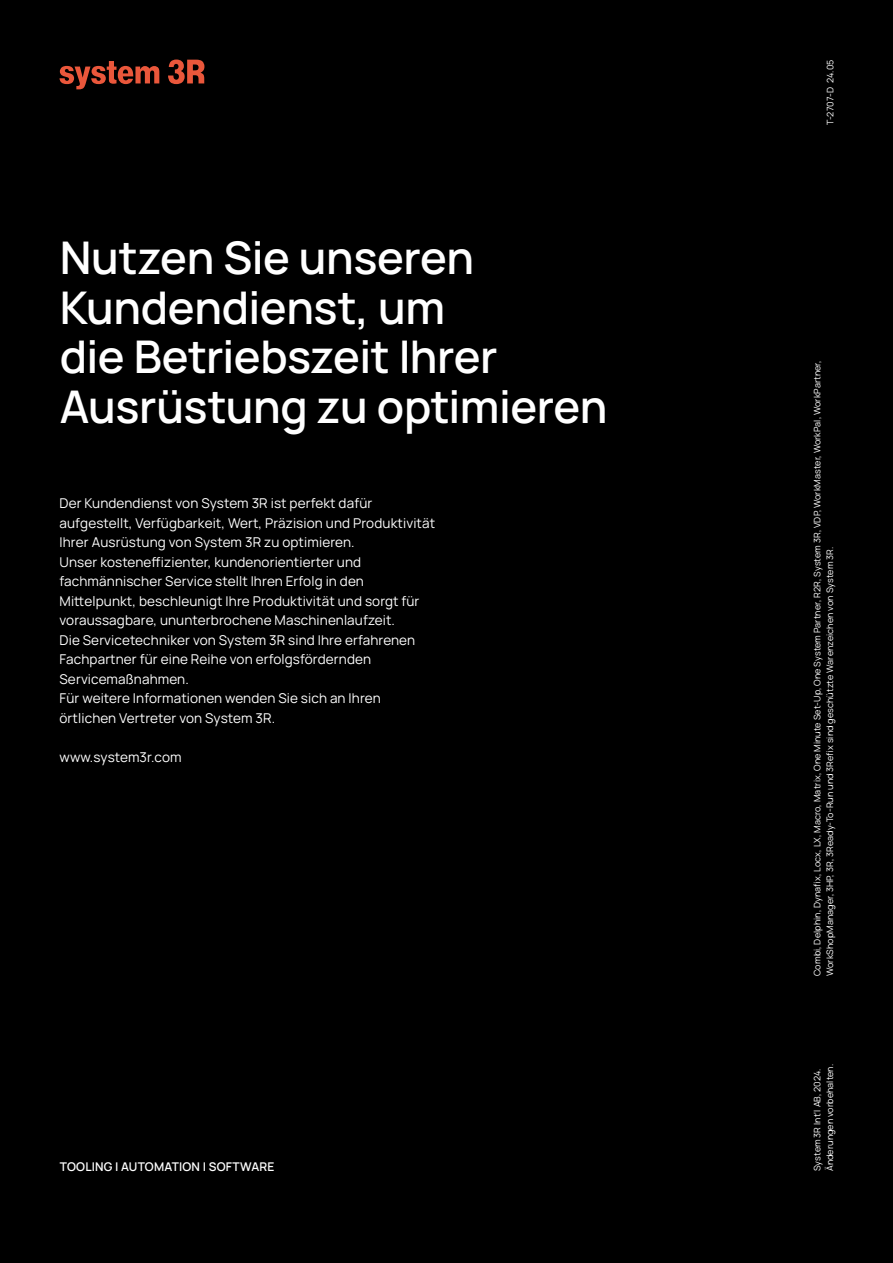
<style>
.page{position:relative;width:893px;height:1263px;background:#000}
.page>*{position:absolute;margin:0;border:0;box-sizing:border-box;transform-origin:0 0}
.t1{font:600 45px/49.5px "Manrope";letter-spacing:-.01em;color:#fff}
.t2{font:13.5px/19.5px "Manrope";letter-spacing:.01em;color:#fff}
.t3{font:600 12px "Manrope";letter-spacing:.015em;color:#fff}
.t4{font:9px/12.8px "Manrope";letter-spacing:.01em;color:#fff}
</style>
<div class="page">
<svg style="left:60px;top:61px;width:99px;height:28px"></svg>
<svg style="left:168px;top:60px;width:36px;height:24px"></svg>
<h1 class="t1" style="left:60px;top:229px;width:549px">Nutzen Sie unseren<br>Kundendienst, um<br>die Betriebszeit Ihrer<br>Ausrüstung zu optimieren</h1>
<p class="t2" style="left:60px;top:493px;width:377px">Der Kundendienst von System 3R ist perfekt dafür aufgestellt, Verfügbarkeit, Wert, Präzision und Produktivität Ihrer Ausrüstung von System 3R zu optimieren.<br>Unser kosteneffizienter, kundenorientierter und fachmännischer Service stellt Ihren Erfolg in den Mittelpunkt, beschleunigt Ihre Produktivität und sorgt für voraussagbare, ununterbrochene Maschinenlaufzeit.<br>Die Servicetechniker von System 3R sind Ihre erfahrenen Fachpartner für eine Reihe von erfolgsfördernden Servicemaßnahmen.<br>Für weitere Informationen wenden Sie sich an Ihren örtlichen Vertreter von System 3R.</p>
<p class="t2" style="left:60px;top:746px;width:124px">www.system3r.com</p>
<p class="t3" style="left:60px;top:1157px;width:216px">TOOLING | AUTOMATION | SOFTWARE</p>
<p class="t4" style="left:823px;top:125px;width:67px;rotate:-90deg">T-2707-D 24.05</p>
<p class="t4" style="left:810px;top:976px;width:617px;rotate:-90deg">Combi, Delphin, Dynafix, Locx, LX, Macro, Matrix, One Minute Set-Up, One System Partner, R2R, System 3R, VDP, WorkMaster, WorkPal, WorkPartner,<br>WorkShopManager, 3HP, 3R, 3Ready-To-Run und 3Refix sind geschützte Warenzeichen von System 3R.</p>
<p class="t4" style="left:810px;top:1171px;width:109px;rotate:-90deg">System 3R Int‘l AB, 2024.<br>Änderungen vorbehalten.</p>
</div>
